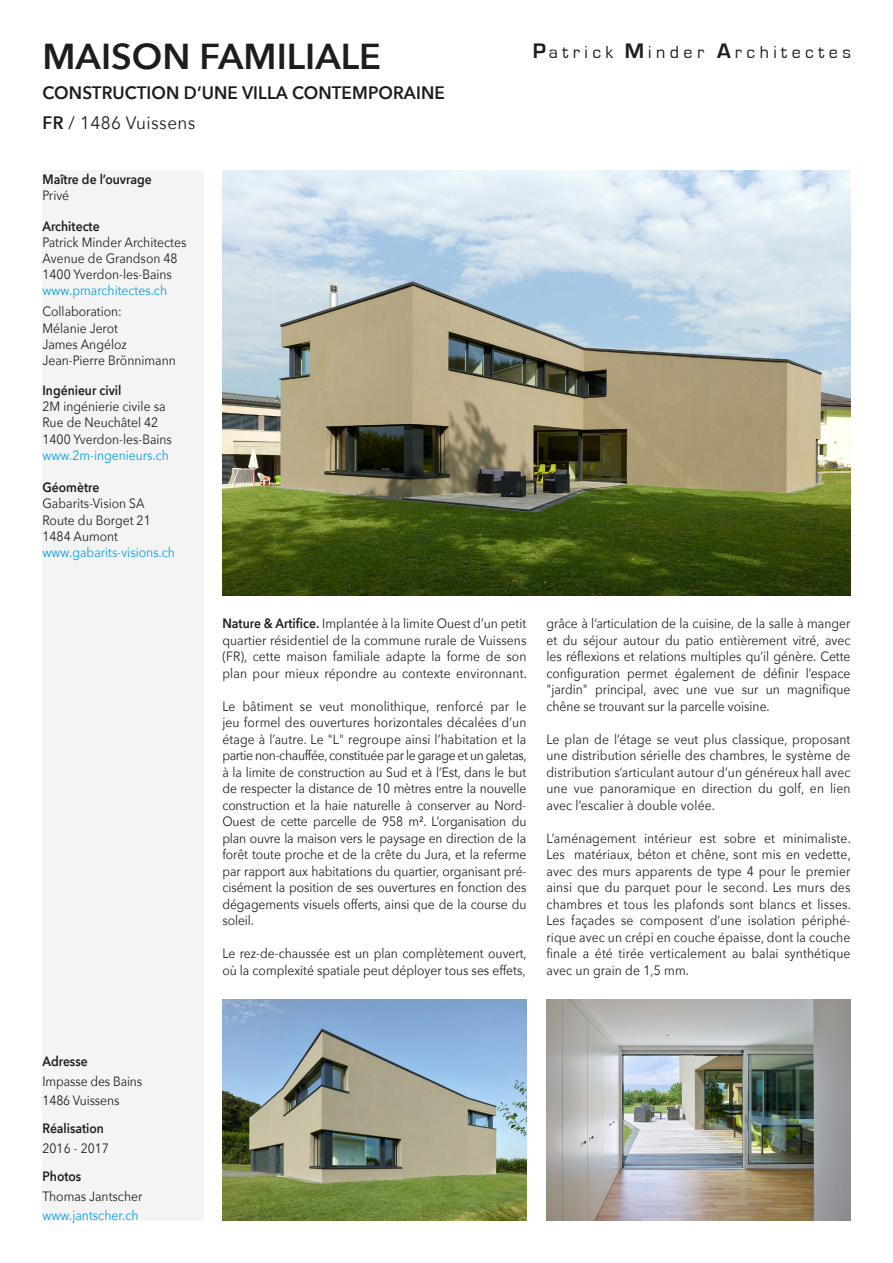
<style>
.page{position:relative;width:893px;height:1263px;background:#fff}
.page>*{position:absolute;margin:0;border:0;box-sizing:border-box;transform-origin:0 0}
.t1{font:600 36px "Avenir Next";color:#1d1d1b}
.t2{font:600 18px "Avenir Next";letter-spacing:.005em;color:#1d1d1b;scale:.95 1}
.t3{font:18px "Eurostile";color:#1d1d1b}
.t4{font:18px "Avenir Next";letter-spacing:.025em;color:#1d1d1b;scale:.95 1}
.t5{font:13.5px/16.5px "Avenir Next";color:#1d1d1b;text-align:justify;scale:.9 1}
.t6{font:13.5px "Avenir Next";color:#009fe3;scale:.9 1}
.t7{font:600 13.5px "Avenir Next";color:#1d1d1b;scale:.9 1}
.s1{font-weight:600}
.s2{font-weight:700;font-size:21.6px}
</style>
<div class="page">
<div style="left:43px;top:170px;width:161px;height:1050px;background:#f4f4f4"></div>
<img style="left:222px;top:170px;width:628px;height:425px">
<img style="left:546px;top:999px;width:304px;height:221px">
<img style="left:222px;top:999px;width:304px;height:221px">
<p class="t1" style="left:43px;top:26px;width:340px">MAISON FAMILIALE</p>
<p class="t2" style="left:43px;top:78px;width:425px">CONSTRUCTION D’UNE VILLA CONTEMPORAINE</p>
<p class="t4" style="left:43px;top:108px;width:163px"><span class="s1">FR</span> / 1486 Vuissens</p>
<p class="t7" style="left:43px;top:167px;width:123px">Maître de l’ouvrage</p>
<p class="t5" style="left:43px;top:186px;width:31px">Privé</p>
<p class="t7" style="left:43px;top:214px;width:65px">Architecte</p>
<p class="t5" style="left:43px;top:233px;width:161px">Patrick Minder Architectes</p>
<p class="t5" style="left:43px;top:249px;width:152px">Avenue de Grandson 48</p>
<p class="t5" style="left:43px;top:266px;width:145px">1400 Yverdon-les-Bains</p>
<p class="t6" style="left:43px;top:279px;width:140px">www.pmarchitectes.ch</p>
<p class="t5" style="left:43px;top:303px;width:90px">Collaboration:</p>
<p class="t5" style="left:43px;top:319px;width:85px">Mélanie Jerot</p>
<p class="t5" style="left:43px;top:335px;width:95px">James Angéloz</p>
<p class="t5" style="left:43px;top:351px;width:150px">Jean-Pierre Brönnimann</p>
<p class="t7" style="left:43px;top:379px;width:89px">Ingénieur civil</p>
<p class="t5" style="left:43px;top:398px;width:138px">2M ingénierie civile sa</p>
<p class="t5" style="left:43px;top:414px;width:130px">Rue de Neuchâtel 42</p>
<p class="t5" style="left:43px;top:430px;width:145px">1400 Yverdon-les-Bains</p>
<p class="t6" style="left:43px;top:444px;width:142px">www.2m-ingenieurs.ch</p>
<p class="t7" style="left:43px;top:476px;width:65px">Géomètre</p>
<p class="t5" style="left:43px;top:495px;width:115px">Gabarits-Vision SA</p>
<p class="t5" style="left:43px;top:511px;width:122px">Route du Borget 21</p>
<p class="t5" style="left:43px;top:527px;width:86px">1484 Aumont</p>
<p class="t6" style="left:43px;top:541px;width:149px">www.gabarits-visions.ch</p>
<p class="t3" style="left:533px;top:42px;width:319px"><span class="s2">P</span>a t r i c k <span class="s2">M</span>i n d e r <span class="s2">A</span>r c h i t e c t e s</p>
<p class="t7" style="left:43px;top:1049px;width:52px">Adresse</p>
<p class="t5" style="left:43px;top:1072px;width:112px">Impasse des Bains</p>
<p class="t5" style="left:43px;top:1091px;width:87px">1486 Vuissens</p>
<p class="t7" style="left:43px;top:1117px;width:70px">Réalisation</p>
<p class="t5" style="left:43px;top:1139px;width:75px">2016 - 2017</p>
<p class="t7" style="left:43px;top:1165px;width:45px">Photos</p>
<p class="t5" style="left:43px;top:1187px;width:112px">Thomas Jantscher</p>
<p class="t6" style="left:43px;top:1204px;width:108px">www.jantscher.ch</p>
<p class="t5" style="left:222px;top:615px;width:340px"><span class="s1">Nature &amp; Artifice.</span> Implantée à la limite Ouest d’un petit quartier résidentiel de la commune rurale de Vuissens (FR), cette maison familiale adapte la forme de son plan pour mieux répondre au contexte environnant.</p>
<p class="t5" style="left:222px;top:697px;width:340px">Le bâtiment se veut monolithique, renforcé par le jeu formel des ouvertures horizontales décalées d’un étage à l’autre. Le "L" regroupe ainsi l’habitation et la partie non-chauffée, constituée par le garage et un galetas, à la limite de construction au Sud et à l’Est, dans le but de respecter la distance de 10 mètres entre la nouvelle construction et la haie naturelle à conserver au Nord-Ouest de cette parcelle de 958 m². L’organisation du plan ouvre la maison vers le paysage en direction de la forêt toute proche et de la crête du Jura, et la referme par rapport aux habitations du quartier, organisant pré&shy;cisément la position de ses ouvertures en fonction des dégagements visuels offerts, ainsi que de la course du soleil.</p>
<p class="t5" style="left:222px;top:944px;width:340px">Le rez-de-chaussée est un plan complètement ouvert, où la complexité spatiale peut déployer tous ses effets,</p>
<p class="t5" style="left:546px;top:614px;width:339px">grâce à l’articulation de la cuisine, de la salle à manger et du séjour autour du patio entièrement vitré, avec les réflexions et relations multiples qu’il génère. Cette configuration permet également de définir l’espace "jardin" principal, avec une vue sur un magnifique chêne se trouvant sur la parcelle voisine.</p>
<p class="t5" style="left:546px;top:730px;width:339px">Le plan de l’étage se veut plus classique, proposant une distribution sérielle des chambres, le système de distribution s’articulant autour d’un généreux hall avec une vue panoramique en direction du golf, en lien avec l’escalier à double volée.</p>
<p class="t5" style="left:546px;top:829px;width:340px">L’aménagement intérieur est sobre et minimaliste.<br>Les matériaux, béton et chêne, sont mis en vedette, avec des murs apparents de type 4 pour le premier ainsi que du parquet pour le second. Les murs des chambres et tous les plafonds sont blancs et lisses.<br>Les façades se composent d’une isolation périphé&shy;rique avec un crépi en couche épaisse, dont la couche finale a été tirée verticalement au balai synthétique avec un grain de 1,5 mm.</p>
</div>
